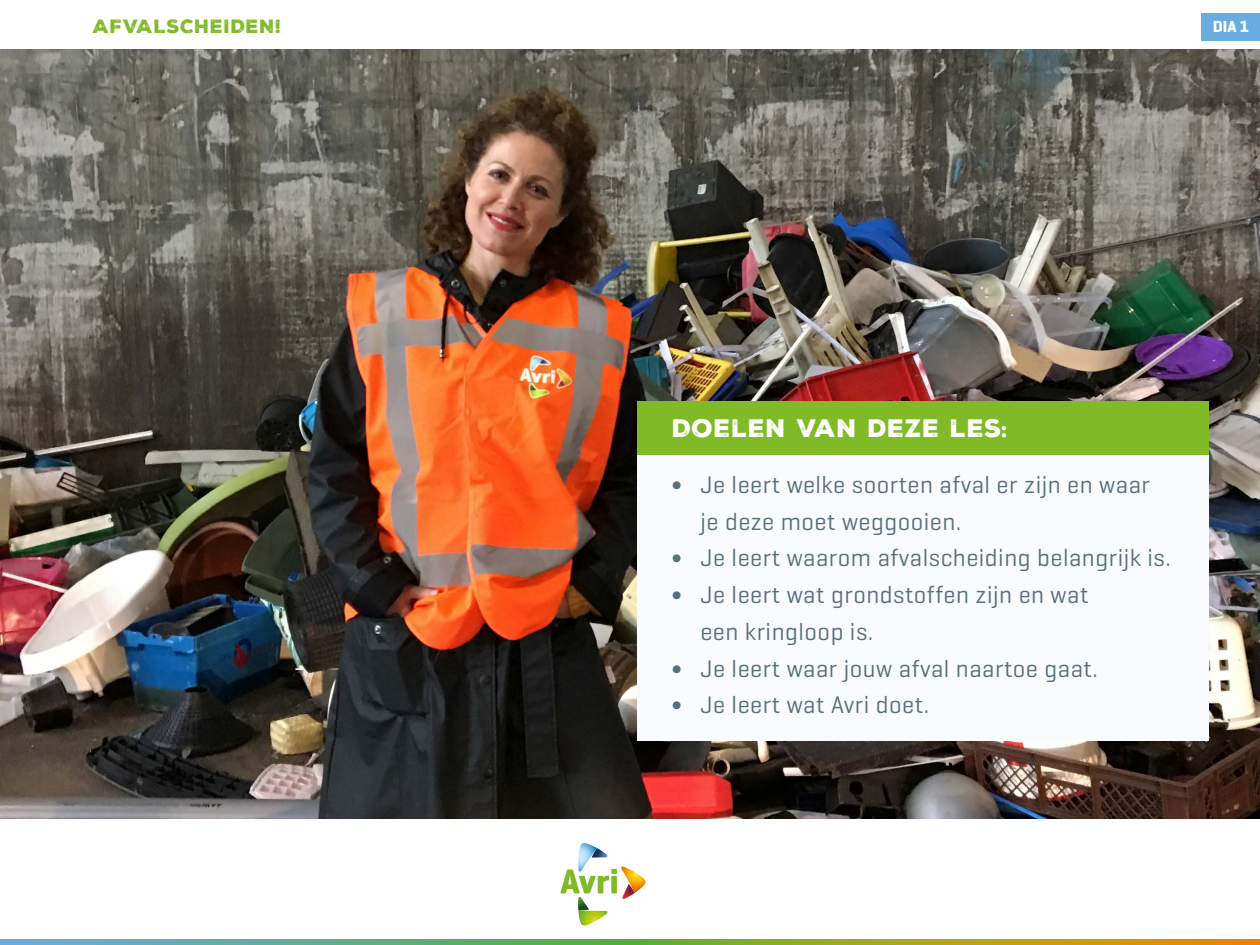
<style>
.page{position:relative;width:1260px;height:945px;background:#fff}
.page>*{position:absolute;margin:0;border:0;box-sizing:border-box;transform-origin:0 0}
.t1{font:24.5px "Geogrotesque";letter-spacing:.02em;color:#57707d}
.t2{font:24.5px "Nexa Rust Sans Black 01";letter-spacing:.02em;color:#fff}
.t3{font:18.55px "Nexa Rust Sans Black 01";letter-spacing:.03em;color:#80ba27}
.t4{font:700 16.28px "Geogrotesque";color:#fff}
</style>
<div class="page">
<img style="left:0;top:50px;width:1260px;height:769px">
<svg style="left:560px;top:843px;width:86px;height:83px"></svg>
<div style="left:1201px;top:14px;width:59px;height:27px;background:#69acdf"></div>
<svg style="left:0;top:939px;width:1260px;height:6px;background:#85a754"></svg>
<div style="left:637px;top:425px;width:572px;height:316px;background:#f9fbfe"></div>
<div style="left:637px;top:401px;width:572px;height:54px;background:#80ba27"></div>
<p class="t3" style="left:93px;top:14px;width:190px">AFVALSCHEIDEN!</p>
<p class="t4" style="left:1213px;top:17px;width:38px">DIA 1</p>
<p class="t2" style="left:672px;top:412px;width:337px">DOELEN VAN DEZE LES:</p>
<p class="t1" style="left:672px;top:469px;width:479px">∫ Je leert welke soorten afval er zijn en waar</p>
<p class="t1" style="left:700px;top:506px;width:262px">je deze moet weggooien.</p>
<p class="t1" style="left:672px;top:543px;width:500px">∫ Je leert waarom afvalscheiding belangrijk is.</p>
<p class="t1" style="left:672px;top:580px;width:418px">∫ Je leert wat grondstoffen zijn en wat</p>
<p class="t1" style="left:700px;top:616px;width:174px">een kringloop is.</p>
<p class="t1" style="left:672px;top:653px;width:427px">∫ Je leert waar jouw afval naartoe gaat.</p>
<p class="t1" style="left:672px;top:690px;width:258px">∫ Je leert wat Avri doet.</p>
</div>
